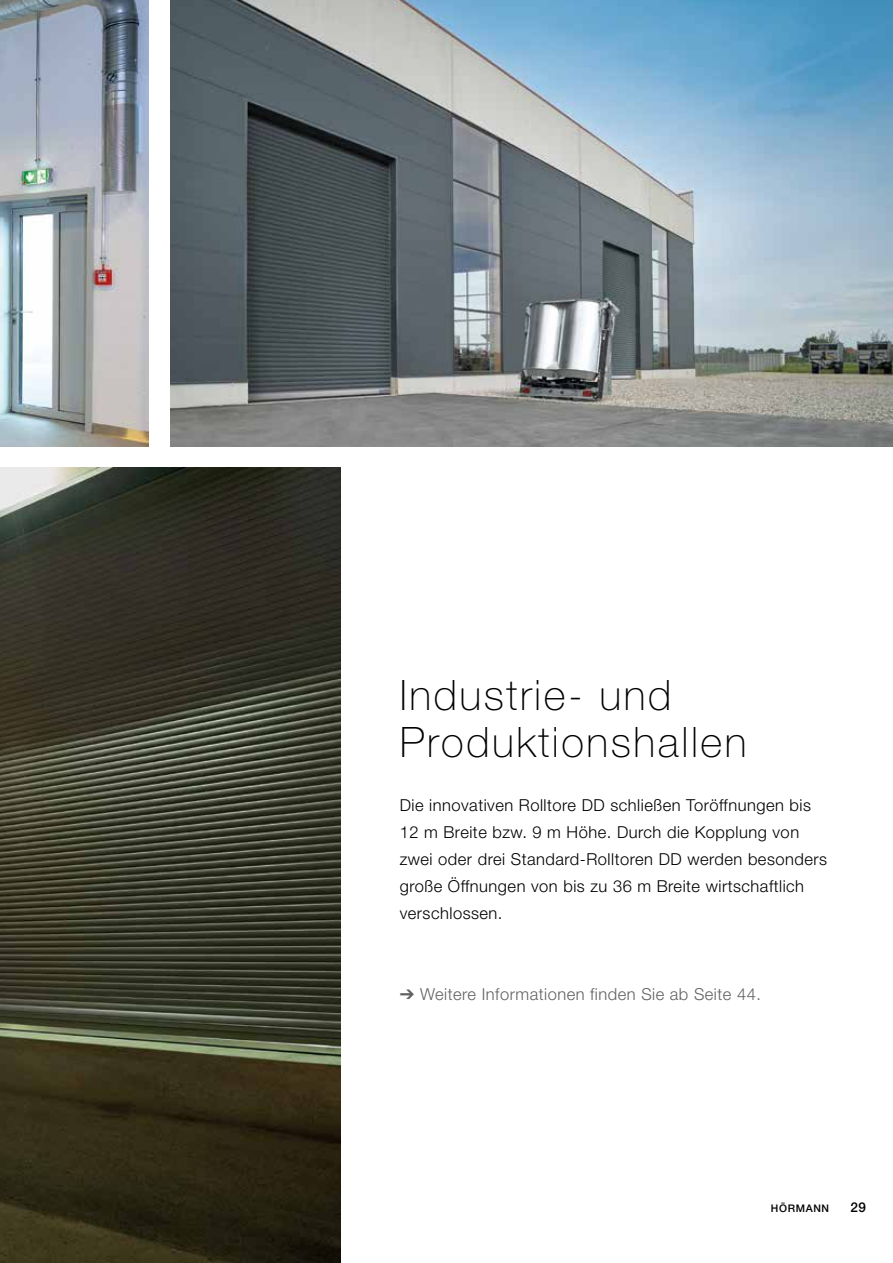
<style>
.page{position:relative;width:893px;height:1263px;background:#fff}
.page>*{position:absolute;margin:0;border:0;box-sizing:border-box;transform-origin:0 0}
.t1{font:100 42px/46.5px "Hoermann Helvetica Neue";letter-spacing:.06em;color:#000}
.t2{font:300 16.5px/27px "Hoermann Helvetica Neue";letter-spacing:.03em;color:#000}
.t3{font:300 16.5px "Hoermann Helvetica Neue";letter-spacing:.03em;color:#626261}
.t4{font:500 13.5px "Hoermann Helvetica Neue";color:#000}
.t5{font:500 10.5px "Hoermann Helvetica Neue";letter-spacing:.06em;color:#000}
</style>
<div class="page">
<img style="left:0;top:468px;width:340px;height:795px">
<img style="left:170px;top:0;width:723px;height:446px">
<img style="left:0;top:0;width:149px;height:446px">
<h1 class="t1" style="left:400px;top:669px;width:348px">Industrie- und<br>Produktionshallen</h1>
<p class="t2" style="left:400px;top:790px;width:429px">Die innovativen Rolltore DD schließen Toröffnungen bis 12 m Breite bzw. 9 m Höhe. Durch die Kopplung von zwei oder drei Standard-Rolltoren DD werden besonders große Öffnungen von bis zu 36 m Breite wirtschaftlich verschlossen.</p>
<p class="t3" style="left:400px;top:982px;width:363px">➔ Weitere Informationen finden Sie ab Seite 44.</p>
<p class="t5" style="left:771px;top:1201px;width:60px">HÖRMANN</p>
<p class="t4" style="left:850px;top:1198px;width:17px">29</p>
</div>
